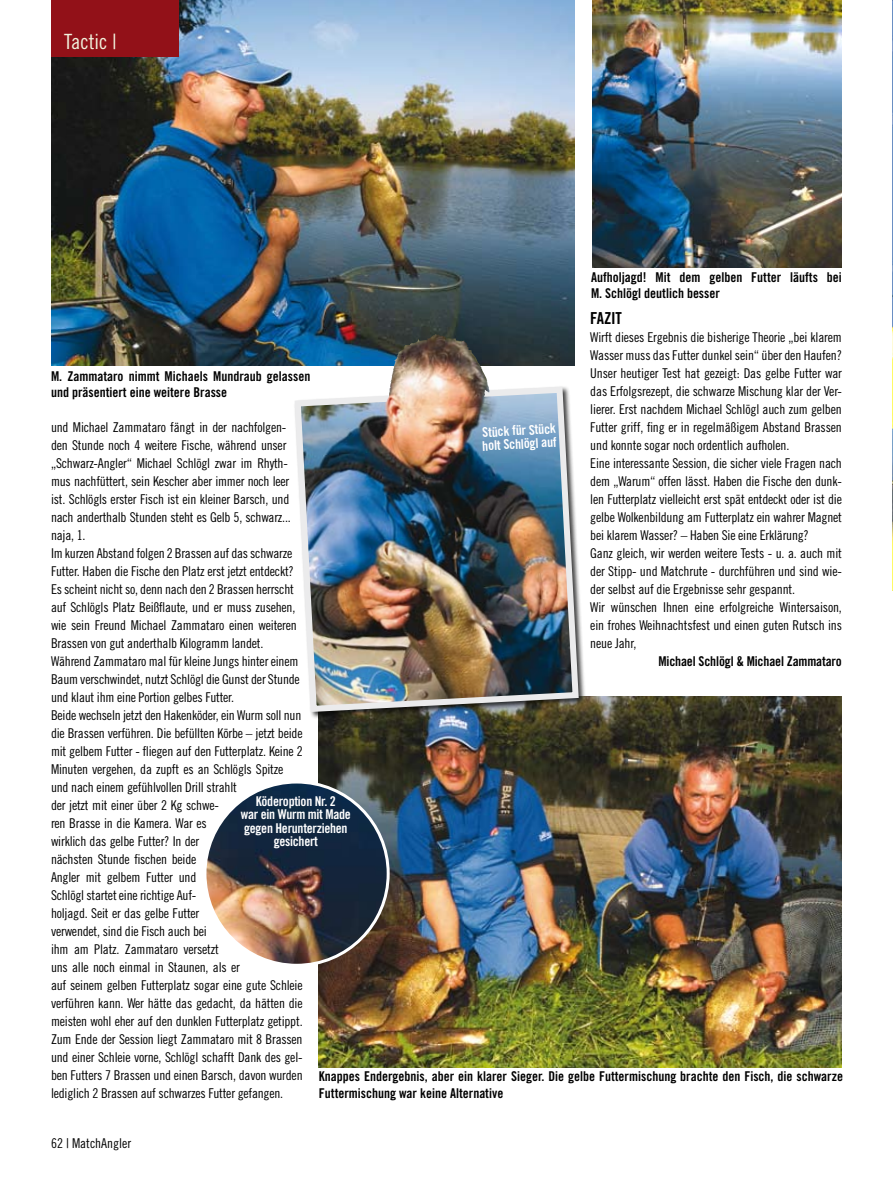
<style>
.page{position:relative;width:893px;height:1191px;background:#fff}
.page>*{position:absolute;margin:0;border:0;box-sizing:border-box;transform-origin:0 0}
.t1{font:21px "Trade Gothic Cond Eighteen";color:#f1f2dd}
.t2{font:16.5px "Trade Gothic Bold Cond Twenty";letter-spacing:-.01em;color:#000}
.t3{font:13.5px/18px "Trade Gothic Cond Eighteen";letter-spacing:-.015em;color:#000}
.t4{font:13.5px/16.2px "Trade Gothic Bold Cond Twenty";color:#000}
.t5{font:13.5px/13.5px "Trade Gothic Bold Cond Twenty";letter-spacing:-.02em;color:#fff}
</style>
<div class="page">
<img style="left:319px;top:696px;width:523px;height:371px">
<img style="left:51px;top:0;width:523px;height:366px">
<img style="left:205px;top:782px;width:183px;height:183px;border-radius:92px">
<img style="left:592px;top:0;width:249px;height:268px">
<img style="left:892px;top:0;width:1px;height:590px">
<div style="left:293px;top:385px;width:299px;height:340px;background:#000;opacity:.75"></div>
<img style="left:293px;top:383px;width:289px;height:332px">
<img style="left:386px;top:334px;width:93px;height:108px">
<div style="left:51px;top:0;width:128px;height:56px;background:#921118"></div>
<h1 class="t1" style="left:64px;top:29px;width:54px">Tactic |</h1>
<p class="t4" style="left:591px;top:269px;width:252px">Aufholjagd! Mit dem gelben Futter läufts bei<br>M. Schlögl deutlich besser</p>
<p class="t2" style="left:590px;top:308px;width:33px">FAZIT</p>
<p class="t3" style="left:590px;top:328px;width:253px">Wirft dieses Ergebnis die bisherige Theorie „bei klarem Wasser muss das Futter dunkel sein“ über den Haufen?<br>Unser heutiger Test hat gezeigt: Das gelbe Futter war das Erfolgsrezept, die schwarze Mischung klar der Ver&shy;lierer. Erst nachdem Michael Schlögl auch zum gelben Futter griff, fing er in regelmäßigem Abstand Brassen und konnte sogar noch ordentlich aufholen.<br>Eine interessante Session, die sicher viele Fragen nach dem „Warum“ offen lässt. Haben die Fische den dunk&shy;len Futterplatz vielleicht erst spät entdeckt oder ist die gelbe Wolkenbildung am Futterplatz ein wahrer Magnet bei klarem Wasser? – Haben Sie eine Erklärung?<br>Ganz gleich, wir werden weitere Tests - u. a. auch mit der Stipp- und Matchrute - durchführen und sind wie&shy;der selbst auf die Ergebnisse sehr gespannt.<br>Wir wünschen Ihnen eine erfolgreiche Wintersaison, ein frohes Weihnachtsfest und einen guten Rutsch ins neue Jahr,</p>
<p class="t4" style="left:658px;top:653px;width:185px">Michael Schlögl &amp; Michael Zammataro</p>
<p class="t4" style="left:51px;top:368px;width:261px">M. Zammataro nimmt Michaels Mundraub gelassen und präsentiert eine weitere Brasse</p>
<p class="t3" style="left:51px;top:418px;width:253px">und Michael Zammataro fängt in der nachfolgen&shy;den Stunde noch 4 weitere Fische, während unser „Schwarz-Angler“ Michael Schlögl zwar im Rhyth&shy;mus nachfüttert, sein Kescher aber immer noch leer ist. Schlögls erster Fisch ist ein kleiner Barsch, und nach anderthalb Stunden steht es Gelb 5, schwarz... naja, 1.<br>Im kurzen Abstand folgen 2 Brassen auf das schwarze Futter. Haben die Fische den Platz erst jetzt entdeckt?<br>Es scheint nicht so, denn nach den 2 Brassen herrscht auf Schlögls Platz Beißflaute, und er muss zusehen, wie sein Freund Michael Zammataro einen weiteren Brassen von gut anderthalb Kilogramm landet.<br>Während Zammataro mal für kleine Jungs hinter einem Baum verschwindet, nutzt Schlögl die Gunst der Stunde und klaut ihm eine Portion gelbes Futter.<br>Beide wechseln jetzt den Hakenköder, ein Wurm soll nun die Brassen verführen. Die befüllten Körbe – jetzt beide mit gelbem Futter - fliegen auf den Futterplatz. Keine 2<br>Minuten vergehen, da zupft es an Schlögls Spitze und nach einem gefühlvollen Drill strahlt<br>der jetzt mit einer über 2 Kg schwe-<br>ren Brasse in die Kamera. War es<br>wirklich das gelbe Futter? In der<br>nächsten Stunde fischen beide<br>Angler mit gelbem Futter und<br>Schlögl startet eine richtige Auf-<br>holjagd. Seit er das gelbe Futter<br>verwendet, sind die Fisch auch bei<br>ihm am Platz. Zammataro versetzt<br>uns alle noch einmal in Staunen, als er<br>auf seinem gelben Futterplatz sogar eine gute Schleie verführen kann. Wer hätte das gedacht, da hätten die meisten wohl eher auf den dunklen Futterplatz getippt.<br>Zum Ende der Session liegt Zammataro mit 8 Brassen und einer Schleie vorne, Schlögl schafft Dank des gel&shy;ben Futters 7 Brassen und einen Barsch, davon wurden lediglich 2 Brassen auf schwarzes Futter gefangen.</p>
<p class="t5" style="left:481px;top:425px;width:76px;rotate:-3deg">Stück für Stück holt Schlögl auf</p>
<p class="t5" style="left:241px;top:794px;width:112px;text-align:center">Köderoption Nr. 2<br>war ein Wurm mit Made gegen Herunterziehen gesichert</p>
<p class="t4" style="left:319px;top:1068px;width:526px">Knappes Endergebnis, aber ein klarer Sieger. Die gelbe Futtermischung brachte den Fisch, die schwarze<br>Futtermischung war keine Alternative</p>
<p class="t3" style="left:51px;top:1134px;width:82px">62 | MatchAngler</p>
</div>
